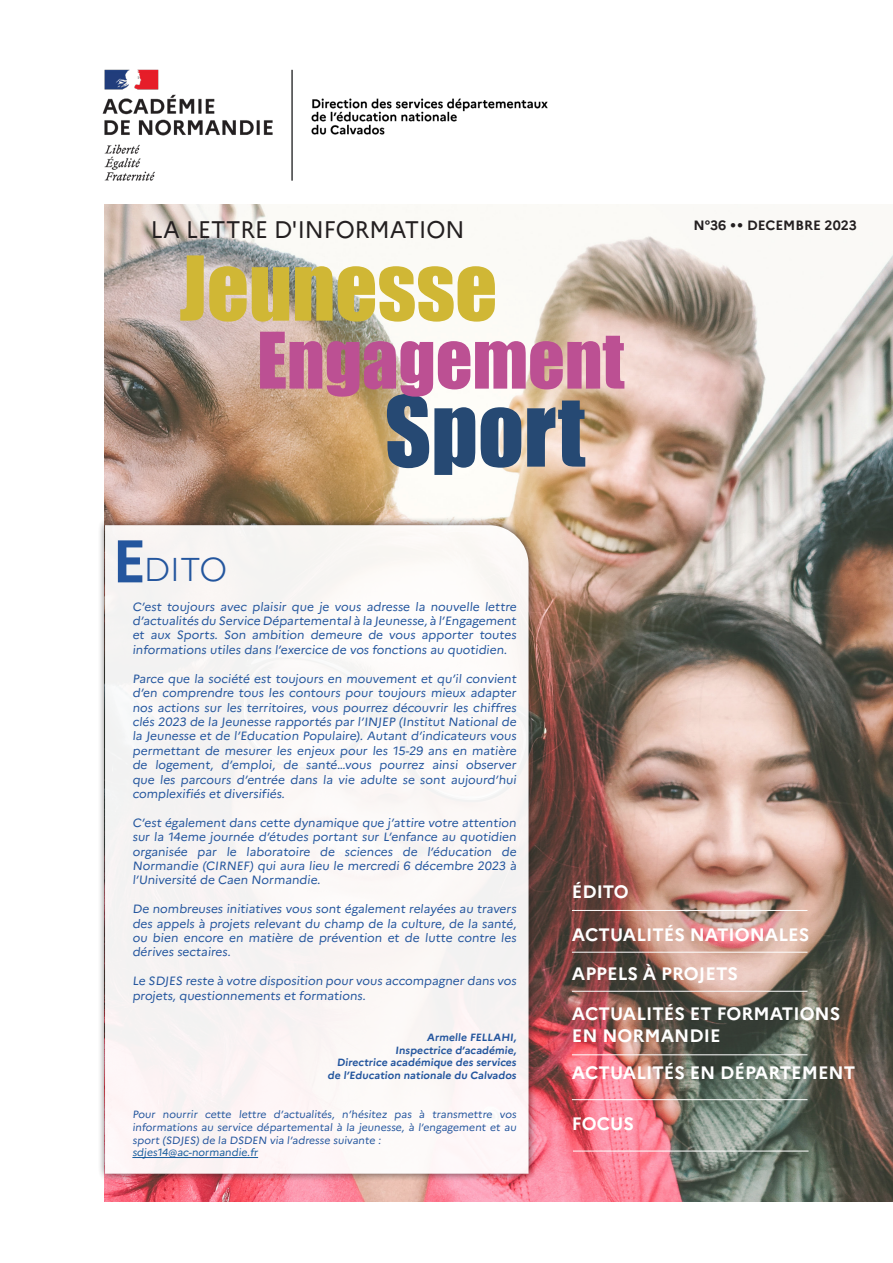
<style>
.page{position:relative;width:893px;height:1263px;background:#fff}
.page>*{position:absolute;margin:0;border:0;box-sizing:border-box;transform-origin:0 0}
.t1{font:90px "Impact";color:#264973}
.t2{font:82.5px "Impact";color:#d0b735}
.t3{font:72px "Impact";color:#bc5093}
.t4{font:700 60px "Marianne";color:#24569e}
.t5{font:300 33px "Marianne";color:#24569e}
.t6{font:24px "Marianne";color:#231f20;scale:.95 1}
.t7{font:700 18px/21.6px "Marianne";color:#fff}
.t8{font:700 13.5px "Marianne";color:#231f20}
.t9{font:12px/14.4px "Marianne";color:#24569e;text-align:justify}
.t10{font:10.5px/12.6px "Marianne";color:#24569e;text-align:justify}
.t11{font:700 10.5px "Marianne";color:#24569e}
.t12{font:10.5px "Marianne";color:#175d9e}
.s1{font-family:"Arial";font-weight:900}
</style>
<div class="page">
<img style="left:105px;top:204px;width:788px;height:997px">
<img style="left:102px;top:69px;width:446px;height:112px">
<hr style="left:572px;top:991px;width:235px;height:1px;background:#fff">
<hr style="left:572px;top:1054px;width:235px;height:1px;background:#fff">
<hr style="left:572px;top:1099px;width:235px;height:1px;background:#fff">
<hr style="left:572px;top:910px;width:235px;height:1px;background:#fff">
<div style="left:97px;top:517px;width:440px;height:665px;background:#231f20;opacity:.75"></div>
<div style="left:105px;top:525px;width:424px;height:649px;background:#faf5f4"></div>
<hr style="left:132px;top:1157px;width:126px;height:1px;background:#175d9e">
<hr style="left:572px;top:952px;width:235px;height:1px;background:#fff">
<hr style="left:573px;top:1151px;width:236px;height:1px;background:#fff">
<p class="t6" style="left:151px;top:215px;width:332px">LA LETTRE D'INFORMATION</p>
<p class="t8" style="left:693px;top:217px;width:165px">N°36 <span class="s1">••</span> DECEMBRE 2023</p>
<p class="t2" style="left:180px;top:224px;width:319px">Jeunesse</p>
<p class="t3" style="left:257px;top:304px;width:369px">Engagement</p>
<p class="t1" style="left:385px;top:361px;width:202px">Sport</p>
<p class="t4" style="left:112px;top:524px;width:36px">E</p>
<p class="t5" style="left:144px;top:549px;width:85px">DITO</p>
<p class="t9" style="left:132px;top:599px;width:387px">C’est toujours avec plaisir que je vous adresse la nouvelle lettre d’actualités du Service Départemental à la Jeunesse, à l’Engagement et aux Sports. Son ambition demeure de vous apporter toutes informations utiles dans l’exercice de vos fonctions au quotidien.</p>
<p class="t9" style="left:132px;top:671px;width:387px">Parce que la société est toujours en mouvement et qu’il convient d’en comprendre tous les contours pour toujours mieux adapter nos actions sur les territoires, vous pourrez découvrir les chiffres clés 2023 de la Jeunesse rapportés par l’INJEP (Institut National de la Jeunesse et de l’Education Populaire). Autant d’indicateurs vous permettant de mesurer les enjeux pour les 15-29 ans en matière de logement, d’emploi, de santé…vous pourrez ainsi observer que les parcours d’entrée dans la vie adulte se sont aujourd’hui complexifiés et diversifiés.</p>
<p class="t9" style="left:132px;top:815px;width:387px">C’est également dans cette dynamique que j’attire votre attention sur la 14eme journée d’études portant sur L’enfance au quotidien organisée par le laboratoire de sciences de l’éducation de Normandie (CIRNEF) qui aura lieu le mercredi 6 décembre 2023 à l’Université de Caen Normandie.</p>
<p class="t9" style="left:132px;top:902px;width:387px">De nombreuses initiatives vous sont également relayées au travers des appels à projets relevant du champ de la culture, de la santé, ou bien encore en matière de prévention et de lutte contre les dérives sectaires.</p>
<p class="t9" style="left:132px;top:974px;width:387px">Le SDJES reste à votre disposition pour vous accompagner dans vos projets, questionnements et formations.</p>
<p class="t11" style="left:427px;top:1031px;width:92px">Armelle FELLAHI,</p>
<p class="t11" style="left:395px;top:1043px;width:124px">Inspectrice d’académie,</p>
<p class="t11" style="left:337px;top:1056px;width:182px">Directrice académique des services</p>
<p class="t11" style="left:328px;top:1068px;width:192px">de l’Education nationale du Calvados</p>
<p class="t10" style="left:132px;top:1108px;width:387px">Pour nourrir cette lettre d’actualités, n’hésitez pas à transmettre vos informations au service départemental à la jeunesse, à l’engagement et au sport (SDJES) de la DSDEN via l’adresse suivante :</p>
<p class="t12" style="left:132px;top:1146px;width:129px">sdjes14@ac-normandie.fr</p>
<p class="t7" style="left:572px;top:880px;width:58px">ÉDITO</p>
<p class="t7" style="left:572px;top:924px;width:239px">ACTUALITÉS NATIONALES</p>
<p class="t7" style="left:572px;top:963px;width:167px">APPELS À PROJETS</p>
<p class="t7" style="left:572px;top:1003px;width:270px">ACTUALITÉS ET FORMATIONS<br>EN NORMANDIE</p>
<p class="t7" style="left:572px;top:1062px;width:285px">ACTUALITÉS EN DÉPARTEMENT</p>
<p class="t7" style="left:572px;top:1113px;width:64px">FOCUS</p>
</div>
